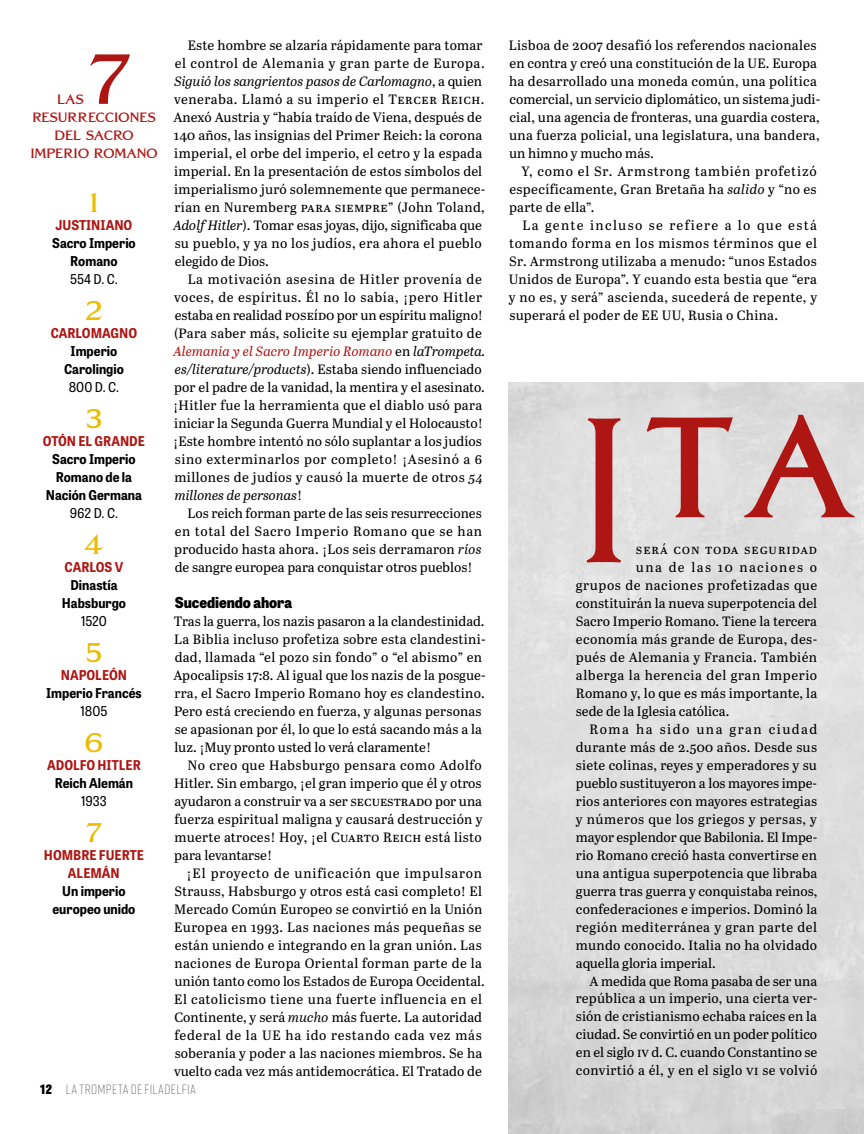
<style>
.page{position:relative;width:864px;height:1134px;background:#fff}
.page>*{position:absolute;margin:0;border:0;box-sizing:border-box;transform-origin:0 0}
.t1{font:300 205.5px "Grand Central";color:#ae1613}
.t2{font:700 142.5px "Grand Central";color:#ae1613}
.t3{font:700 70.5px "Grand Central";color:#ae1613}
.t4{font:700 27px "Grand Central";color:#ebbc00}
.t5{font:800 15px "Tablet Gothic Narrow";color:#000}
.t6{font:13.5px/18px "Abril Text";letter-spacing:.015em;color:#000}
.t7{font:700 13.5px/18px "Tablet Gothic Narrow";color:#000;text-align:center}
.t8{font:700 13.5px/18px "Tablet Gothic Narrow";color:#ae1613;text-align:center}
.t9{font:700 13.5px/18px "Grand Central";letter-spacing:-.01em;color:#ae1613;text-align:center}
.t10{font:13.5px "Tablet Gothic Narrow";color:#000}
.t11{font:300 13.5px "Rift Soft";letter-spacing:.04em;color:#706f6f}
.t12{font:13.5px "Abril Text";letter-spacing:.07em;color:#000}
.s1{font-style:italic}
.s2{font-style:italic;color:#ae1613}
.s3{font-family:"Tablet Gothic Narrow";font-weight:800;font-size:12.9px;color:#000}
</style>
<div class="page">
<h3 class="t3" style="left:89px;top:36px;width:44px">7</h3>
<p class="t9" style="left:30px;top:126px;width:129px">DEL SACRO<br>IMPERIO ROMANO</p>
<p class="t9" style="left:57px;top:90px;width:28px">LAS</p>
<p class="t9" style="left:32px;top:108px;width:125px">RESURRECCIONES</p>
<h3 class="t4" style="left:90px;top:186px;width:10px">1</h3>
<p class="t8" style="left:56px;top:215px;width:78px">JUSTINIANO</p>
<p class="t7" style="left:52px;top:233px;width:85px">Sacro Imperio<br>Romano</p>
<p class="t10" style="left:70px;top:270px;width:49px">554 D. C.</p>
<h3 class="t4" style="left:85px;top:294px;width:19px">2</h3>
<p class="t8" style="left:51px;top:323px;width:88px">CARLOMAGNO</p>
<p class="t7" style="left:64px;top:341px;width:61px">Imperio<br>Carolingio</p>
<p class="t10" style="left:69px;top:378px;width:52px">800 D. C.</p>
<h3 class="t4" style="left:86px;top:402px;width:18px">3</h3>
<p class="t8" style="left:43px;top:431px;width:104px">OTÓN EL GRANDE</p>
<p class="t7" style="left:46px;top:449px;width:98px">Sacro Imperio<br>Romano de la<br>Nación Germana</p>
<p class="t10" style="left:70px;top:504px;width:50px">962 D. C.</p>
<h3 class="t4" style="left:84px;top:528px;width:21px">4</h3>
<p class="t8" style="left:65px;top:557px;width:60px">CARLOS V</p>
<p class="t7" style="left:62px;top:575px;width:66px">Dinastía<br>Habsburgo</p>
<p class="t10" style="left:81px;top:612px;width:27px">1520</p>
<h3 class="t4" style="left:85px;top:636px;width:18px">5</h3>
<p class="t8" style="left:61px;top:665px;width:68px">NAPOLEÓN</p>
<p class="t7" style="left:46px;top:683px;width:97px">Imperio Francés</p>
<p class="t10" style="left:80px;top:702px;width:29px">1805</p>
<h3 class="t4" style="left:84px;top:726px;width:21px">6</h3>
<p class="t8" style="left:47px;top:755px;width:95px">ADOLFO HITLER</p>
<p class="t7" style="left:55px;top:773px;width:80px">Reich Alemán</p>
<p class="t10" style="left:81px;top:792px;width:27px">1933</p>
<h3 class="t4" style="left:86px;top:816px;width:18px">7</h3>
<p class="t8" style="left:44px;top:845px;width:102px">HOMBRE FUERTE<br>ALEMÁN</p>
<p class="t7" style="left:52px;top:881px;width:84px">Un imperio europeo unido</p>
<p class="t6" style="left:173px;top:35px;width:314px;text-indent:14px">Este hombre se alzaría rápidamente para tomar el control de Alemania y gran parte de Europa.<br><span class="s1">Siguió los sangrientos pasos de Carlomagno</span>, a quien veneraba. Llamó a su imperio el Tercer Reich.<br>Anexó Austria y “había traído de Viena, después de 140 años, las insignias del Primer Reich: la corona imperial, el orbe del imperio, el cetro y la espada imperial. En la presentación de estos símbolos del imperialismo juró solemnemente que permanece&shy;rían en Nuremberg para siempre” (John Toland, <span class="s1">Adolf Hitler</span>). Tomar esas joyas, dijo, significaba que su pueblo, y ya no los judíos, era ahora el pueblo elegido de Dios.</p>
<p class="t6" style="left:173px;top:269px;width:313px;text-indent:15px">La motivación asesina de Hitler provenía de voces, de espíritus. Él no lo sabía, ¡pero Hitler estaba en realidad poseído por un espíritu maligno! (Para saber más, solicite su ejemplar gratuito de <span class="s2">Alemania y el Sacro Imperio Romano</span> en <span class="s1">laTrompeta. es/literature/products</span>). Estaba siendo influenciado por el padre de la vanidad, la mentira y el asesinato. ¡Hitler fue la herramienta que el diablo usó para iniciar la Segunda Guerra Mundial y el Holocausto! ¡Este hombre intentó no sólo suplantar a los judíos sino exterminarlos por completo! ¡Asesinó a 6 millones de judíos y causó la muerte de otros <span class="s1">54 millones de personas</span>!</p>
<p class="t6" style="left:174px;top:503px;width:309px;text-align:justify;text-indent:13px">Los reich forman parte de las seis resurrecciones en total del Sacro Imperio Romano que se han producido hasta ahora. ¡Los seis derramaron <span class="s1">ríos </span>de sangre europea para conquistar otros pueblos!</p>
<p class="t5" style="left:175px;top:591px;width:119px">Sucediendo ahora</p>
<p class="t6" style="left:173px;top:611px;width:314px">Tras la guerra, los nazis pasaron a la clandestinidad.<br>La Biblia incluso profetiza sobre esta clandestini&shy;dad, llamada “el pozo sin fondo” o “el abismo” en Apocalipsis 17:8. Al igual que los nazis de la posgue&shy;rra, el Sacro Imperio Romano hoy es clandestino.<br>Pero está creciendo en fuerza, y algunas personas se apasionan por él, lo que lo está sacando más a la luz. ¡Muy pronto usted lo verá claramente!</p>
<p class="t6" style="left:174px;top:755px;width:310px;text-align:justify;text-indent:13px">No creo que Habsburgo pensara como Adolfo Hitler. Sin embargo, ¡el gran imperio que él y otros ayudaron a construir va a ser secuestrado por una fuerza espiritual maligna y causará destrucción y muerte atroces! Hoy, ¡el Cuarto Reich está listo para levantarse!</p>
<p class="t6" style="left:174px;top:863px;width:312px;text-indent:13px">¡El proyecto de unificación que impulsaron Strauss, Habsburgo y otros está casi completo! El Mercado Común Europeo se convirtió en la Unión Europea en 1993. Las naciones más pequeñas se están uniendo e integrando en la gran unión. Las naciones de Europa Oriental forman parte de la unión tanto como los Estados de Europa Occidental.<br>El catolicismo tiene una fuerte influencia en el Continente, y será <span class="s1">mucho</span> más fuerte. La autoridad federal de la UE ha ido restando cada vez más soberanía y poder a las naciones miembros. Se ha vuelto cada vez más antidemocrática. El Tratado de</p>
<p class="t11" style="left:40px;top:1080px;width:157px"><span class="s3">12</span> LA TROMPETA DE FILADELFIA</p>
<p class="t6" style="left:509px;top:35px;width:313px">Lisboa de 2007 desafió los referendos nacionales en contra y creó una constitución de la UE. Europa ha desarrollado una moneda común, una política comercial, un servicio diplomático, un sistema judi&shy;cial, una agencia de fronteras, una guardia costera, una fuerza policial, una legislatura, una bandera, un himno y mucho más.</p>
<p class="t6" style="left:509px;top:161px;width:309px;text-align:justify;text-indent:12px">Y, como el Sr. Armstrong también profetizó específicamente, Gran Bretaña ha <span class="s1">salido</span> y “no es parte de ella”.</p>
<p class="t6" style="left:509px;top:215px;width:310px;text-align:justify;text-indent:14px">La gente incluso se refiere a lo que está tomando forma en los mismos términos que el Sr. Armstrong utilizaba a menudo: “unos Estados Unidos de Europa”. Y cuando esta bestia que “era y no es, y será” ascienda, sucederá de repente, y superará el poder de EE UU, Rusia o China.</p>
<h2 class="t2" style="left:645px;top:380px;width:212px">TA</h2>
<h1 class="t1" style="left:572px;top:365px;width:66px">I</h1>
<p class="t12" style="left:636px;top:539px;width:183px">será con toda seguridad</p>
<p class="t6" style="left:636px;top:557px;width:183px">una de las 10 naciones o</p>
<p class="t6" style="left:576px;top:575px;width:243px">grupos de naciones profetizadas que</p>
<p class="t6" style="left:576px;top:593px;width:243px">constituirán la nueva superpotencia del</p>
<p class="t6" style="left:576px;top:611px;width:243px">Sacro Imperio Romano. Tiene la tercera</p>
<p class="t6" style="left:576px;top:629px;width:243px">economía más grande de Europa, des-</p>
<p class="t6" style="left:576px;top:647px;width:243px">pués de Alemania y Francia. También</p>
<p class="t6" style="left:576px;top:665px;width:243px">alberga la herencia del gran Imperio</p>
<p class="t6" style="left:576px;top:683px;width:243px">Romano y, lo que es más importante, la</p>
<p class="t6" style="left:576px;top:701px;width:155px">sede de la Iglesia católica.</p>
<p class="t6" style="left:589px;top:719px;width:229px">Roma ha sido una gran ciudad</p>
<p class="t6" style="left:576px;top:737px;width:243px">durante más de 2.500 años. Desde sus</p>
<p class="t6" style="left:576px;top:755px;width:243px">siete colinas, reyes y emperadores y su</p>
<p class="t6" style="left:576px;top:773px;width:243px">pueblo sustituyeron a los mayores impe-</p>
<p class="t6" style="left:576px;top:791px;width:243px">rios anteriores con mayores estrategias</p>
<p class="t6" style="left:576px;top:809px;width:243px">y números que los griegos y persas, y</p>
<p class="t6" style="left:576px;top:827px;width:243px">mayor esplendor que Babilonia. El Impe-</p>
<p class="t6" style="left:576px;top:845px;width:243px">rio Romano creció hasta convertirse en</p>
<p class="t6" style="left:576px;top:863px;width:243px">una antigua superpotencia que libraba</p>
<p class="t6" style="left:576px;top:881px;width:243px">guerra tras guerra y conquistaba reinos,</p>
<p class="t6" style="left:576px;top:899px;width:243px">confederaciones e imperios. Dominó la</p>
<p class="t6" style="left:576px;top:917px;width:243px">región mediterránea y gran parte del</p>
<p class="t6" style="left:576px;top:935px;width:243px">mundo conocido. Italia no ha olvidado</p>
<p class="t6" style="left:576px;top:953px;width:141px">aquella gloria imperial.</p>
<p class="t6" style="left:589px;top:971px;width:229px">A medida que Roma pasaba de ser una</p>
<p class="t6" style="left:576px;top:989px;width:243px">república a un imperio, una cierta ver-</p>
<p class="t6" style="left:576px;top:1007px;width:243px">sión de cristianismo echaba raíces en la</p>
<p class="t6" style="left:576px;top:1025px;width:243px">ciudad. Se convirtió en un poder político</p>
<p class="t6" style="left:576px;top:1043px;width:243px">en el siglo iv d. C. cuando Constantino se</p>
<p class="t6" style="left:576px;top:1061px;width:243px">convirtió a él, y en el siglo vi se volvió</p>
</div>
